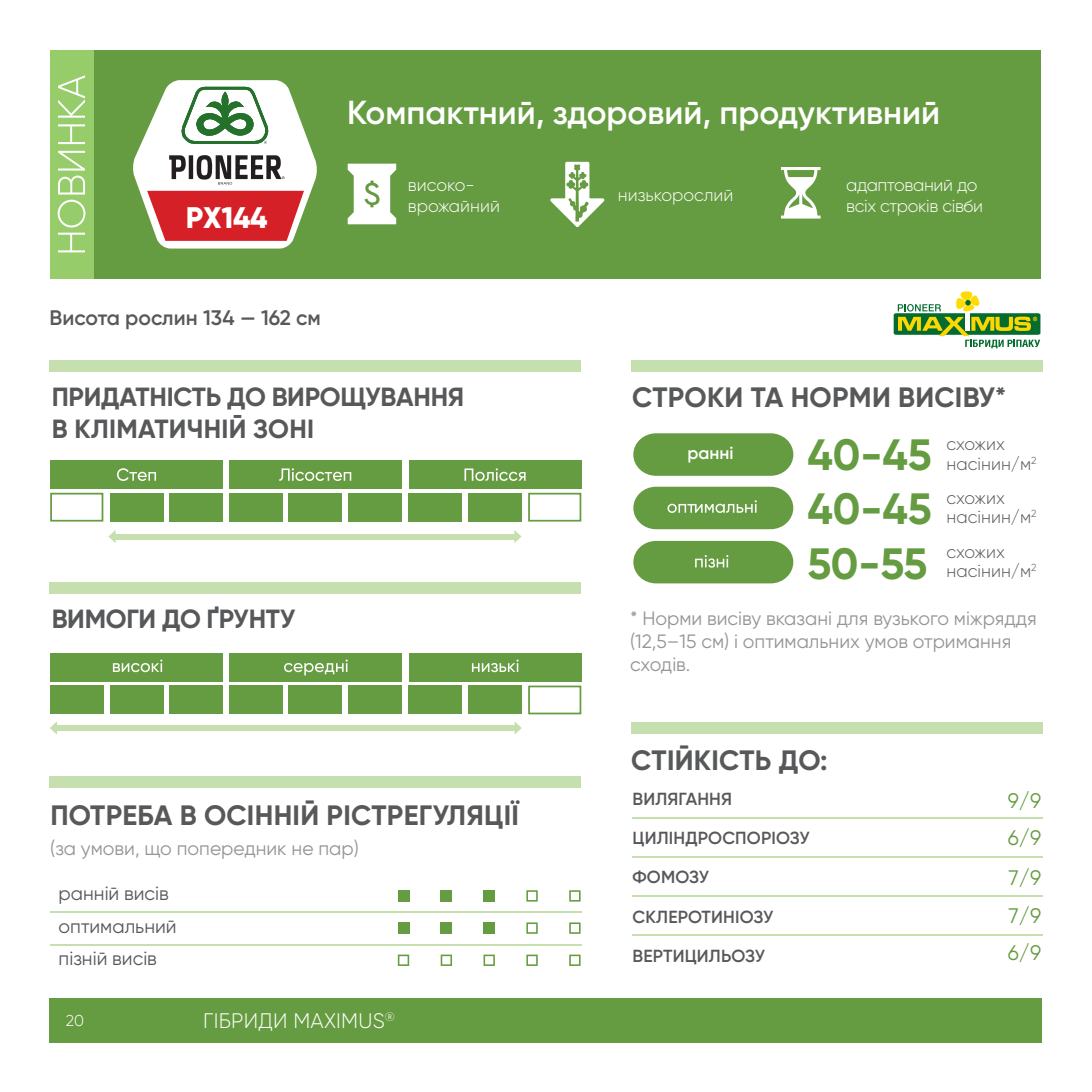
<style>
.page{position:relative;width:1092px;height:1092px;background:#fff}
.page>*{position:absolute;margin:0;border:0;box-sizing:border-box;transform-origin:0 0}
.t1{font:700 43.75px "Gilroy";color:#669c41}
.t2{font:600 33.25px "Gilroy";color:#fff}
.t3{font:800 29.75px "Gilroy";letter-spacing:-.01em;color:#fff}
.t4{font:700 28px "Gilroy";letter-spacing:.01em;color:#57585a}
.t5{font:700 26.25px/31.5px "Gilroy";letter-spacing:-.01em;color:#57585a}
.t6{font:600 21px "Gilroy";color:#57585a}
.t7{font:300 21px "Gilroy";letter-spacing:.01em;color:#fff}
.t8{font:21px "Gilroy";color:#669c41}
.t9{font:19.25px/23.1px "Gilroy";color:#939598}
.t10{font:19.25px "Gilroy";color:#57585a}
.t11{font:600 17.5px "Gilroy";letter-spacing:.01em;color:#57585a}
.t12{font:300 17.5px/19.2px "Gilroy";color:#57585a}
.t13{font:300 17.5px/21px "Gilroy";letter-spacing:-.02em;color:#fff}
.t14{font:300 17.5px/21px "Gilroy";color:#fff}
.t15{font:600 17.5px "Gilroy";color:#fff}
.t16{font:300 15.75px "Gilroy";color:#fff}
</style>
<div class="page">
<div style="left:52px;top:50px;width:989px;height:229px;background:#669c41"></div>
<div style="left:50px;top:998px;width:992px;height:44px;background:#669c41"></div>
<svg style="left:133px;top:81px;width:184px;height:167px"></svg>
<div style="left:50px;top:50px;width:43px;height:229px;background:#97cc6a"></div>
<svg style="left:58px;top:233px;width:27px;height:19px"></svg>
<svg style="left:58px;top:200px;width:27px;height:27px"></svg>
<svg style="left:58px;top:151px;width:27px;height:43px"></svg>
<svg style="left:58px;top:124px;width:27px;height:20px"></svg>
<svg style="left:58px;top:75px;width:27px;height:43px"></svg>
<div style="left:50px;top:360px;width:531px;height:11px;background:#c5e0ae"></div>
<svg style="left:893px;top:291px;width:147px;height:57px"></svg>
<svg style="left:347px;top:164px;width:49px;height:60px"></svg>
<svg style="left:781px;top:167px;width:39px;height:51px"></svg>
<svg style="left:550px;top:162px;width:54px;height:65px"></svg>
<svg style="left:633px;top:433px;width:160px;height:43px;background:#71a34e"></svg>
<div style="left:50px;top:776px;width:531px;height:12px;background:#c5e0ae"></div>
<div style="left:631px;top:360px;width:411px;height:11px;background:#c5e0ae"></div>
<div style="left:631px;top:722px;width:411px;height:12px;background:#c5e0ae"></div>
<div style="left:50px;top:582px;width:531px;height:12px;background:#c5e0ae"></div>
<hr style="left:50px;top:910px;width:531px;height:2px;background:#c5e0ae">
<hr style="left:50px;top:943px;width:531px;height:2px;background:#c5e0ae">
<div style="left:398px;top:890px;width:11px;height:11px;background:#669c41"></div>
<div style="left:440px;top:890px;width:12px;height:11px;background:#669c41"></div>
<div style="left:483px;top:890px;width:12px;height:11px;background:#669c41"></div>
<div style="left:398px;top:922px;width:11px;height:11px;background:#669c41"></div>
<div style="left:440px;top:922px;width:12px;height:11px;background:#669c41"></div>
<div style="left:483px;top:922px;width:12px;height:11px;background:#669c41"></div>
<svg style="left:569px;top:954px;width:11px;height:11px"></svg>
<svg style="left:569px;top:922px;width:11px;height:11px"></svg>
<svg style="left:569px;top:890px;width:11px;height:11px"></svg>
<svg style="left:440px;top:954px;width:12px;height:11px"></svg>
<svg style="left:398px;top:954px;width:11px;height:11px"></svg>
<svg style="left:483px;top:954px;width:12px;height:11px"></svg>
<svg style="left:526px;top:954px;width:11px;height:11px"></svg>
<svg style="left:526px;top:922px;width:11px;height:11px"></svg>
<svg style="left:526px;top:890px;width:11px;height:11px"></svg>
<hr style="left:632px;top:816px;width:410px;height:2px;background:#c5e0ae">
<hr style="left:632px;top:855px;width:410px;height:2px;background:#c5e0ae">
<hr style="left:632px;top:895px;width:410px;height:2px;background:#c5e0ae">
<hr style="left:632px;top:934px;width:410px;height:2px;background:#c5e0ae">
<div style="left:112px;top:533px;width:404px;height:6px;background:#c5e0ae"></div>
<div style="left:53px;top:725px;width:463px;height:6px;background:#c5e0ae"></div>
<svg style="left:108px;top:530px;width:8px;height:13px"></svg>
<svg style="left:50px;top:721px;width:7px;height:13px"></svg>
<svg style="left:514px;top:530px;width:7px;height:13px"></svg>
<svg style="left:514px;top:721px;width:8px;height:13px"></svg>
<div style="left:50px;top:460px;width:173px;height:29px;background:#669c41"></div>
<div style="left:50px;top:653px;width:173px;height:28px;background:#669c41"></div>
<div style="left:110px;top:492px;width:53px;height:29px;background:#669c41"></div>
<div style="left:110px;top:685px;width:53px;height:29px;background:#669c41"></div>
<div style="left:468px;top:685px;width:54px;height:29px;background:#669c41"></div>
<div style="left:50px;top:492px;width:53px;height:29px;border:2px solid #669c41"></div>
<div style="left:528px;top:685px;width:53px;height:29px;border:2px solid #669c41"></div>
<div style="left:528px;top:492px;width:53px;height:29px;border:2px solid #669c41"></div>
<div style="left:170px;top:492px;width:53px;height:29px;background:#669c41"></div>
<div style="left:170px;top:685px;width:53px;height:29px;background:#669c41"></div>
<div style="left:229px;top:492px;width:53px;height:29px;background:#669c41"></div>
<div style="left:229px;top:685px;width:53px;height:29px;background:#669c41"></div>
<div style="left:288px;top:492px;width:54px;height:29px;background:#669c41"></div>
<div style="left:288px;top:685px;width:54px;height:29px;background:#669c41"></div>
<div style="left:348px;top:492px;width:53px;height:29px;background:#669c41"></div>
<div style="left:348px;top:685px;width:53px;height:29px;background:#669c41"></div>
<div style="left:409px;top:492px;width:53px;height:29px;background:#669c41"></div>
<div style="left:409px;top:685px;width:53px;height:29px;background:#669c41"></div>
<div style="left:468px;top:492px;width:53px;height:29px;background:#669c41"></div>
<div style="left:50px;top:685px;width:53px;height:29px;background:#669c41"></div>
<div style="left:229px;top:460px;width:172px;height:29px;background:#669c41"></div>
<div style="left:229px;top:653px;width:172px;height:28px;background:#669c41"></div>
<div style="left:409px;top:460px;width:172px;height:29px;background:#669c41"></div>
<div style="left:409px;top:653px;width:172px;height:28px;background:#669c41"></div>
<svg style="left:279px;top:468px;width:72px;height:13px"></svg>
<svg style="left:117px;top:468px;width:39px;height:13px"></svg>
<svg style="left:464px;top:468px;width:61px;height:13px"></svg>
<svg style="left:284px;top:659px;width:63px;height:16px"></svg>
<svg style="left:113px;top:659px;width:49px;height:13px"></svg>
<svg style="left:472px;top:659px;width:46px;height:13px"></svg>
<svg style="left:633px;top:486px;width:160px;height:43px;background:#78a858"></svg>
<svg style="left:633px;top:541px;width:160px;height:42px;background:#72a34f"></svg>
<p class="t3" style="left:186px;top:198px;width:83px">PX144</p>
<p class="t2" style="left:347px;top:91px;width:594px">Компактний, здоровий, продуктивний</p>
<p class="t14" style="left:408px;top:174px;width:94px">високо&shy;врожайний</p>
<p class="t14" style="left:618px;top:184px;width:117px">низькорослий</p>
<p class="t13" style="left:846px;top:174px;width:138px">адаптований до всіх строків сівби</p>
<p class="t6" style="left:50px;top:305px;width:273px">Висота рослин 134 — 162 см</p>
<p class="t5" style="left:52px;top:381px;width:414px">ПРИДАТНІСТЬ ДО ВИРОЩУВАННЯ<br>В КЛІМАТИЧНІЙ ЗОНІ</p>
<p class="t4" style="left:632px;top:380px;width:375px">СТРОКИ ТА НОРМИ ВИСІВУ*</p>
<p class="t15" style="left:687px;top:442px;width:48px">ранні</p>
<p class="t1" style="left:807px;top:427px;width:126px">40-45</p>
<p class="t1" style="left:807px;top:481px;width:126px">40-45</p>
<p class="t1" style="left:807px;top:536px;width:122px">50-55</p>
<p class="t12" style="left:946px;top:434px;width:92px">схожих насінин/м<sup>2</sup></p>
<p class="t12" style="left:946px;top:487px;width:92px">схожих насінин/м<sup>2</sup></p>
<p class="t12" style="left:946px;top:542px;width:92px">схожих насінин/м<sup>2</sup></p>
<p class="t5" style="left:52px;top:603px;width:245px">ВИМОГИ ДО ҐРУНТУ</p>
<p class="t4" style="left:50px;top:797px;width:470px">ПОТРЕБА В ОСІННІЙ РІСТРЕГУЛЯЦІЇ</p>
<p class="t9" style="left:50px;top:836px;width:310px">(за умови, що попередник не пар)</p>
<p class="t10" style="left:59px;top:881px;width:112px">ранній висів</p>
<p class="t10" style="left:59px;top:914px;width:120px">оптимальний</p>
<p class="t10" style="left:59px;top:946px;width:100px">пізній висів</p>
<p class="t16" style="left:66px;top:1010px;width:20px">20</p>
<p class="t7" style="left:203px;top:1007px;width:193px">ГІБРИДИ MAXIMUS<sup>®</sup></p>
<p class="t9" style="left:630px;top:606px;width:408px">* Норми висіву вказані для вузького міжряддя (12,5–15 см) і оптимальних умов отримання сходів.</p>
<p class="t4" style="left:631px;top:742px;width:198px">СТІЙКІСТЬ ДО:</p>
<p class="t11" style="left:632px;top:788px;width:101px">ВИЛЯГАННЯ</p>
<p class="t11" style="left:632px;top:826px;width:179px">ЦИЛІНДРОСПОРІОЗУ</p>
<p class="t11" style="left:632px;top:866px;width:78px">ФОМОЗУ</p>
<p class="t8" style="left:1007px;top:787px;width:35px">9/9</p>
<p class="t8" style="left:1007px;top:824px;width:35px">6/9</p>
<p class="t8" style="left:1008px;top:864px;width:34px">7/9</p>
<p class="t11" style="left:632px;top:905px;width:142px">СКЛЕРОТИНІОЗУ</p>
<p class="t8" style="left:1008px;top:902px;width:34px">7/9</p>
<p class="t11" style="left:632px;top:944px;width:134px">ВЕРТИЦИЛЬОЗУ</p>
<p class="t8" style="left:1007px;top:939px;width:35px">6/9</p>
</div>
